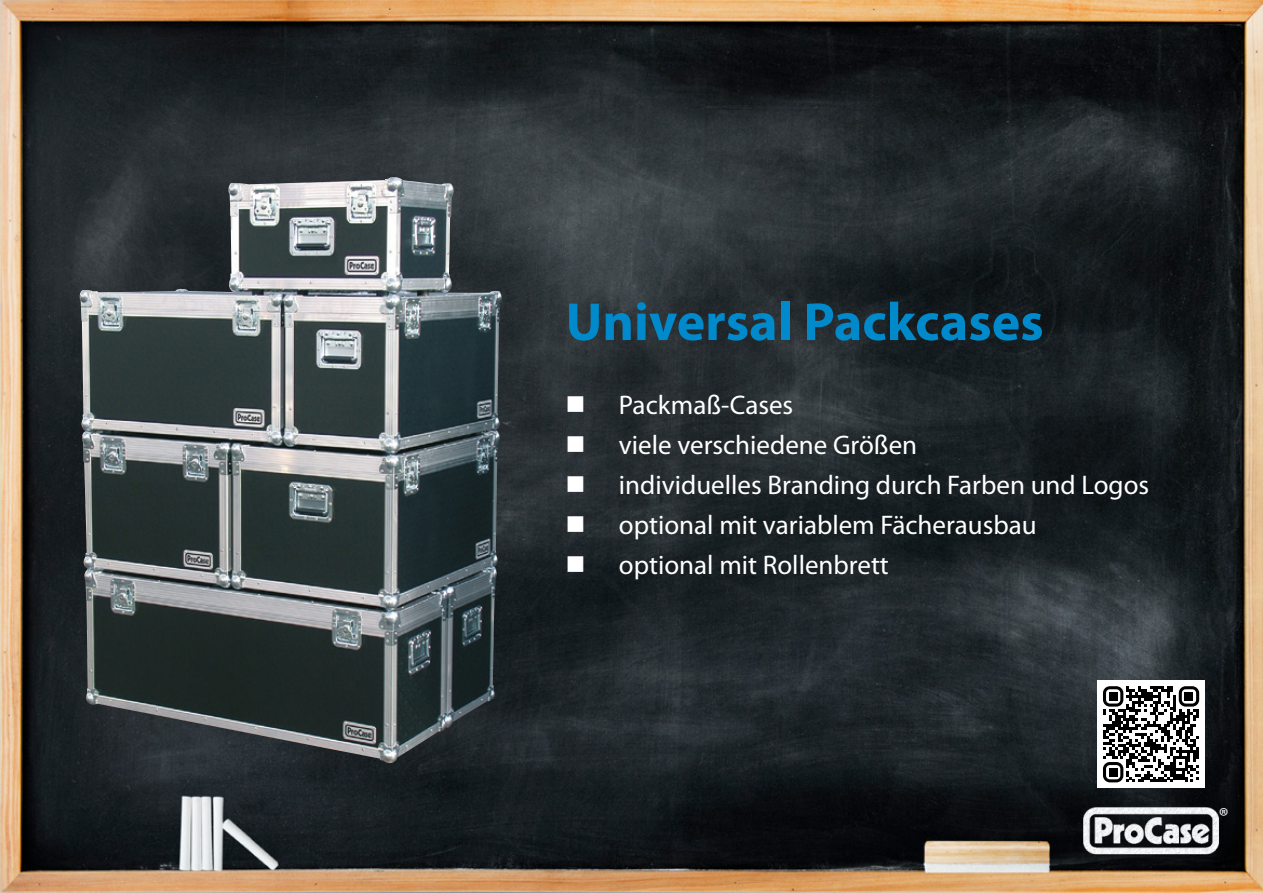
<style>
.page{position:relative;width:1263px;height:893px;background:#fff}
.page>*{position:absolute;margin:0;border:0;box-sizing:border-box;transform-origin:0 0}
.t1{font:700 54px "Myriad Pro";color:#0089cb}
.t2{font:27px/40px "Myriad Pro";color:#fff}
.t3{font:23.4px "Myriad Pro";color:#fff}
</style>
<div class="page">
<img style="left:0;top:0;width:1263px;height:893px">
<img style="left:79px;top:177px;width:425px;height:588px">
<img style="left:1076px;top:800px;width:150px;height:62px">
<div style="left:1097px;top:680px;width:108px;height:108px;background:#fff"></div>
<svg style="left:1103px;top:686px;width:96px;height:96px"></svg>
<div style="left:1109px;top:692px;width:8px;height:9px;background:#000"></div>
<div style="left:1184px;top:692px;width:9px;height:9px;background:#000"></div>
<div style="left:1109px;top:768px;width:8px;height:9px;background:#000"></div>
<svg style="left:568px;top:396px;width:15px;height:16px"></svg>
<svg style="left:568px;top:436px;width:15px;height:16px"></svg>
<svg style="left:568px;top:476px;width:15px;height:16px"></svg>
<svg style="left:568px;top:516px;width:15px;height:16px"></svg>
<svg style="left:568px;top:556px;width:15px;height:16px"></svg>
<h1 class="t1" style="left:566px;top:292px;width:480px">Universal Packcases</h1>
<p class="t2" style="left:619px;top:385px;width:532px">Packmaß-Cases<br>viele verschiedene Größen<br>individuelles Branding durch Farben und Logos optional mit variablem Fächerausbau<br>optional mit Rollenbrett</p>
<p class="t3" style="left:1219px;top:803px;width:11px">®</p>
</div>
